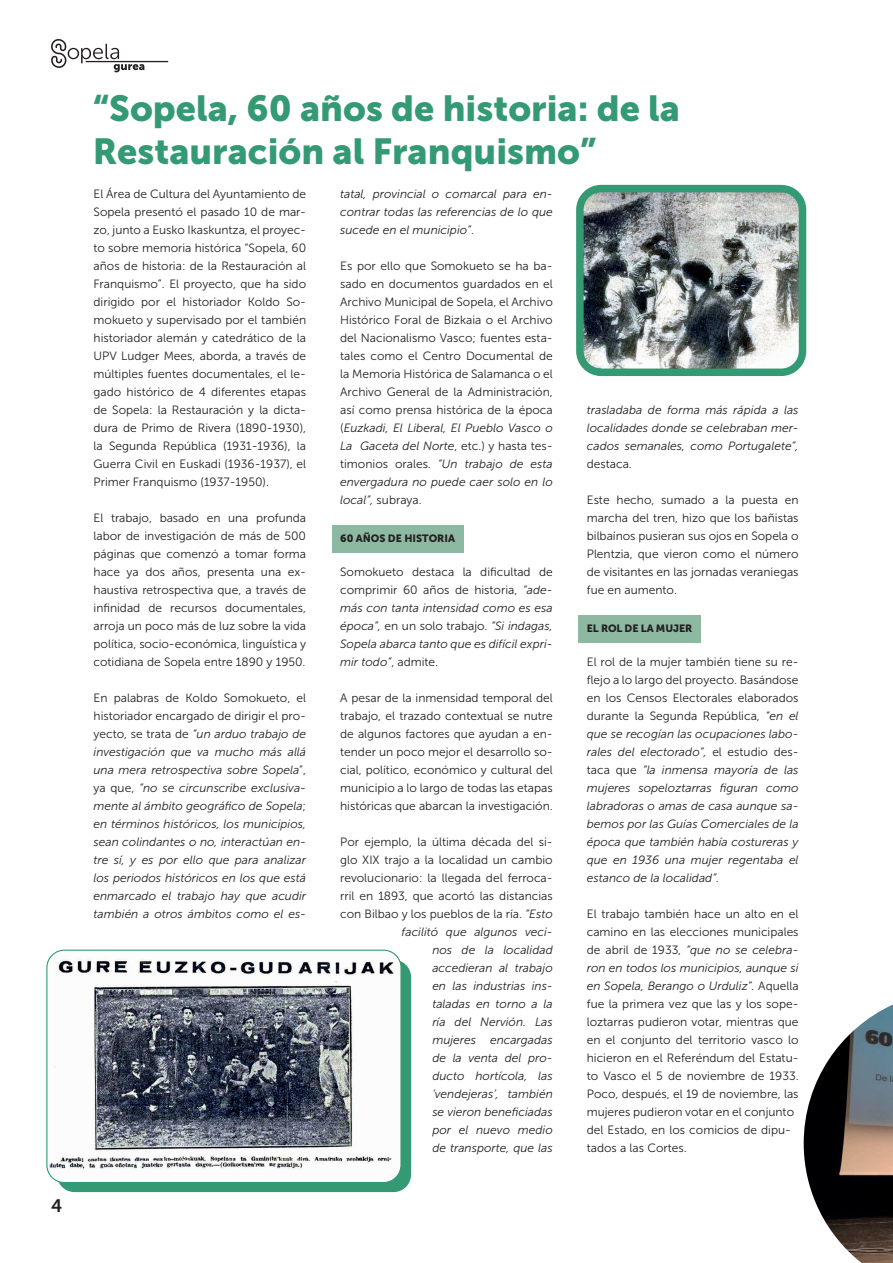
<style>
.page{position:relative;width:893px;height:1263px;background:#fff}
.page>*{position:absolute;margin:0;border:0;box-sizing:border-box;transform-origin:0 0}
.t1{font:36px/43.2px "Museo Sans 900";color:#339a74}
.t2{font:18px "Museo Sans 700";color:#231f20}
.t3{font:12px/18px "Museo Sans 300";color:#231f20;text-align:justify}
.t4{font:italic 12px/18px "Museo Sans 300";color:#231f20;text-align:justify}
.t5{font:10.5px "Museo Sans 900";color:#231f20}
.s1{font-style:normal}
.s2{font-style:italic}
</style>
<div class="page">
<img style="left:804px;top:1004px;width:89px;height:259px">
<div style="left:57px;top:960px;width:354px;height:232px;background:#339a74;border-radius:18px"></div>
<div style="left:332px;top:525px;width:131px;height:28px;background:#8db9a2"></div>
<div style="left:578px;top:615px;width:123px;height:28px;background:#8db9a2"></div>
<img style="left:48px;top:951px;width:352px;height:230px">
<div style="left:46px;top:949px;width:356px;height:234px;border:1px solid #339a74;border-radius:18px"></div>
<img style="left:585px;top:194px;width:212px;height:173px">
<div style="left:576px;top:185px;width:230px;height:191px;border:8px solid #339a74;border-radius:21px"></div>
<svg style="left:51px;top:39px;width:93px;height:33px"></svg>
<hr style="left:86px;top:61px;width:82px;height:1px;background:#231f20">
<h2 class="t2" style="left:51px;top:1195px;width:13px">4</h2>
<h1 class="t1" style="left:93px;top:86px;width:589px">“Sopela, 60 años de historia: de la<br>Restauración al Franquismo”</h1>
<p class="t3" style="left:94px;top:185px;width:214px">El Área de Cultura del Ayuntamiento de Sopela presentó el pasado 10 de mar&shy;zo, junto a Eusko Ikaskuntza, el proyec&shy;to sobre memoria histórica “Sopela, 60 años de historia: de la Restauración al Franquismo”. El proyecto, que ha sido dirigido por el historiador Koldo So&shy;mokueto y supervisado por el también historiador alemán y catedrático de la UPV Ludger Mees, aborda, a través de múltiples fuentes documentales, el le&shy;gado histórico de 4 diferentes etapas de Sopela: la Restauración y la dicta&shy;dura de Primo de Rivera (1890-1930), la Segunda República (1931-1936), la Guerra Civil en Euskadi (1936-1937), el Primer Franquismo (1937-1950).</p>
<p class="t3" style="left:94px;top:509px;width:214px">El trabajo, basado en una profunda labor de investigación de más de 500 páginas que comenzó a tomar forma hace ya dos años, presenta una ex&shy;haustiva retrospectiva que, a través de infinidad de recursos documentales, arroja un poco más de luz sobre la vida política, socio-económica, linguística y cotidiana de Sopela entre 1890 y 1950.</p>
<p class="t4" style="left:94px;top:689px;width:214px"><span class="s1">En palabras de Koldo Somokueto, el historiador encargado de dirigir el pro&shy;yecto, se trata de</span> “un arduo trabajo de investigación que va mucho más allá una mera retrospectiva sobre Sopela<span class="s1">”, ya que,</span> “no se circunscribe exclusiva&shy;mente al ámbito geográfico de Sopela<span class="s1">; </span>en términos históricos, los municipios, sean colindantes o no, interactúan en&shy;tre sí, y es por ello que para analizar los periodos históricos en los que está enmarcado el trabajo hay que acudir también a otros ámbitos como el es-</p>
<p class="t4" style="left:340px;top:185px;width:214px">tatal, provincial o comarcal para en&shy;contrar todas las referencias de lo que sucede en el municipio”<span class="s1">.</span></p>
<p class="t3" style="left:340px;top:257px;width:214px">Es por ello que Somokueto se ha ba&shy;sado en documentos guardados en el Archivo Municipal de Sopela, el Archivo Histórico Foral de Bizkaia o el Archivo del Nacionalismo Vasco; fuentes esta&shy;tales como el Centro Documental de la Memoria Histórica de Salamanca o el Archivo General de la Administración, así como prensa histórica de la época (<span class="s2">Euzkadi, El Liberal, El Pueblo Vasco o La Gaceta del Norte</span>, etc.) y hasta tes&shy;timonios orales. <span class="s2">“Un trabajo de esta envergadura no puede caer solo en lo local”,</span> subraya.</p>
<p class="t5" style="left:340px;top:532px;width:116px">60 AÑOS DE HISTORIA</p>
<p class="t4" style="left:340px;top:563px;width:214px"><span class="s1">Somokueto destaca la dificultad de comprimir 60 años de historia,</span> “ade&shy;más con tanta intensidad como es esa época”, <span class="s1">en un solo trabajo.</span> “Si indagas, Sopela abarca tanto que es difícil expri&shy;mir todo”<span class="s1">, admite.</span></p>
<p class="t3" style="left:340px;top:689px;width:214px">A pesar de la inmensidad temporal del trabajo, el trazado contextual se nutre de algunos factores que ayudan a en&shy;tender un poco mejor el desarrollo so&shy;cial, político, económico y cultural del municipio a lo largo de todas las etapas históricas que abarcan la investigación.</p>
<p class="t4" style="left:340px;top:833px;width:214px;text-align:right"><span class="s1">Por ejemplo, la última década del si&shy;glo XIX trajo a la localidad un cambio revolucionario: la llegada del ferroca&shy;rril en 1893, que acortó las distancias con Bilbao y los pueblos de la ría.</span> “Esto facilitó que algunos veci-<br>nos de la localidad<br>accedieran al trabajo<br>en las industrias ins-<br>taladas en torno a la<br>ría del Nervión. Las<br>mujeres encargadas<br>de la venta del pro-<br>ducto hortícola, las<br>‘vendejeras’, también<br>se vieron beneficiadas<br>por el nuevo medio<br>de transporte, que las</p>
<p class="t4" style="left:587px;top:401px;width:213px">trasladaba de forma más rápida a las localidades donde se celebraban mer&shy;cados semanales, como Portugalete”,</p>
<p class="t3" style="left:587px;top:455px;width:47px">destaca.</p>
<p class="t3" style="left:587px;top:491px;width:213px">Este hecho, sumado a la puesta en marcha del tren, hizo que los bañistas bilbaínos pusieran sus ojos en Sopela o Plentzia, que vieron como el número de visitantes en las jornadas veraniegas fue en aumento.</p>
<p class="t5" style="left:587px;top:622px;width:107px">EL ROL DE LA MUJER</p>
<p class="t4" style="left:587px;top:653px;width:213px"><span class="s1">El rol de la mujer también tiene su re&shy;flejo a lo largo del proyecto. Basándose en los Censos Electorales elaborados durante la Segunda República,</span> “en el que se recogían las ocupaciones labo&shy;rales del electorado”, <span class="s1">el estudio des&shy;taca que</span> “la inmensa mayoría de las mujeres sopeloztarras figuran como labradoras o amas de casa aunque sa&shy;bemos por las Guías Comerciales de la época que también había costureras y que en 1936 una mujer regentaba el estanco de la localidad”.</p>
<p class="t3" style="left:587px;top:905px;width:213px;text-align:left">El trabajo también hace un alto en el camino en las elecciones municipales de abril de 1933, <span class="s2">“que no se celebra&shy;ron en todos los municipios, aunque si en Sopela, Berango o Urduliz”.</span> Aquella fue la primera vez que las y los sope&shy;loztarras pudieron votar, mientras que en el conjunto del territorio vasco lo hicieron en el Referéndum del Estatu&shy;to Vasco el 5 de noviembre de 1933.<br>Poco, después, el 19 de noviembre, las mujeres pudieron votar en el conjunto del Estado, en los comicios de dipu&shy;tados a las Cortes.</p>
</div>
